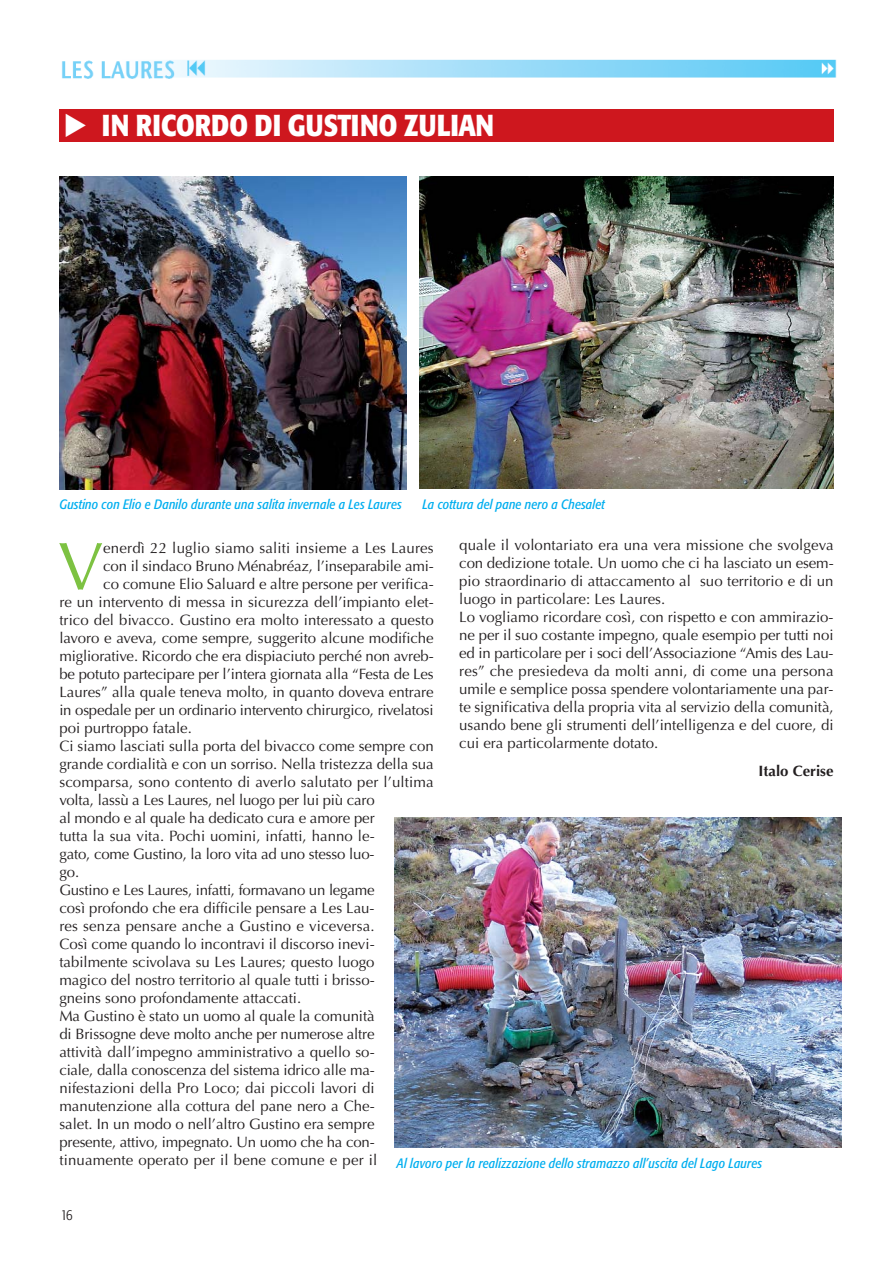
<style>
.page{position:relative;width:893px;height:1263px;background:#fff}
.page>*{position:absolute;margin:0;border:0;box-sizing:border-box;transform-origin:0 0}
.t1{font:67.8px "Optima";color:#7dc242}
.t2{font:700 30px "Formata";letter-spacing:.005em;color:#fff;scale:.85 1}
.t3{font:15px/18px "Optima";color:#231f20}
.t4{font:700 15px "Optima";color:#231f20}
.t5{font:300 condensed 15px "Formata";color:#231f20}
.t6{font:italic condensed 13.5px "Formata";letter-spacing:.01em;color:#00aeef}
</style>
<div class="page">
<img style="left:62px;top:59px;width:775px;height:20px">
<img style="left:59px;top:176px;width:347px;height:314px">
<img style="left:419px;top:176px;width:414px;height:312px">
<div style="left:59px;top:109px;width:774px;height:33px;background:#ce171e"></div>
<img style="left:394px;top:818px;width:447px;height:329px">
<h2 class="t2" style="left:102px;top:112px;width:463px">IN RICORDO DI GUSTINO ZULIAN</h2>
<p class="t6" style="left:59px;top:498px;width:344px">Gustino con Elio e Danilo durante una salita invernale a Les Laures</p>
<p class="t6" style="left:422px;top:498px;width:184px">La cottura del pane nero a Chesalet</p>
<p class="t3" style="left:459px;top:537px;width:376px">quale il volontariato era una vera missione che svolgeva con dedizione totale. Un uomo che ci ha lasciato un esem&shy;pio straordinario di attaccamento al suo territorio e di un luogo in particolare: Les Laures.<br>Lo vogliamo ricordare così, con rispetto e con ammirazio&shy;ne per il suo costante impegno, quale esempio per tutti noi ed in particolare per i soci dell’Associazione “Amis des Lau&shy;res” che presiedeva da molti anni, di come una persona umile e semplice possa spendere volontariamente una par&shy;te significativa della propria vita al servizio della comunità, usando bene gli strumenti dell’intelligenza e del cuore, di cui era particolarmente dotato.</p>
<p class="t4" style="left:758px;top:765px;width:76px">Italo Cerise</p>
<h1 class="t1" style="left:58px;top:538px;width:47px">V</h1>
<p class="t3" style="left:103px;top:541px;width:332px">enerdì 22 luglio siamo saliti insieme a Les Laures</p>
<p class="t3" style="left:103px;top:559px;width:332px">con il sindaco Bruno Ménabréaz, l’inseparabile ami-</p>
<p class="t3" style="left:103px;top:577px;width:332px">co comune Elio Saluard e altre persone per verifica-</p>
<p class="t3" style="left:59px;top:595px;width:376px">re un intervento di messa in sicurezza dell’impianto elet-</p>
<p class="t3" style="left:59px;top:613px;width:376px">trico del bivacco. Gustino era molto interessato a questo</p>
<p class="t3" style="left:59px;top:631px;width:376px">lavoro e aveva, come sempre, suggerito alcune modifiche</p>
<p class="t3" style="left:59px;top:649px;width:376px">migliorative. Ricordo che era dispiaciuto perché non avreb-</p>
<p class="t3" style="left:59px;top:667px;width:376px">be potuto partecipare per l’intera giornata alla “Festa de Les</p>
<p class="t3" style="left:59px;top:685px;width:376px">Laures” alla quale teneva molto, in quanto doveva entrare</p>
<p class="t3" style="left:59px;top:703px;width:376px">in ospedale per un ordinario intervento chirurgico, rivelatosi</p>
<p class="t3" style="left:59px;top:721px;width:134px">poi purtroppo fatale.</p>
<p class="t3" style="left:59px;top:739px;width:376px">Ci siamo lasciati sulla porta del bivacco come sempre con</p>
<p class="t3" style="left:59px;top:757px;width:376px">grande cordialità e con un sorriso. Nella tristezza della sua</p>
<p class="t3" style="left:59px;top:775px;width:376px">scomparsa, sono contento di averlo salutato per l’ultima</p>
<p class="t3" style="left:59px;top:793px;width:317px">volta, lassù a Les Laures, nel luogo per lui più caro</p>
<p class="t3" style="left:59px;top:811px;width:317px">al mondo e al quale ha dedicato cura e amore per</p>
<p class="t3" style="left:59px;top:829px;width:317px">tutta la sua vita. Pochi uomini, infatti, hanno le-</p>
<p class="t3" style="left:59px;top:847px;width:317px">gato, come Gustino, la loro vita ad uno stesso luo-</p>
<p class="t3" style="left:59px;top:865px;width:22px">go.</p>
<p class="t3" style="left:59px;top:883px;width:317px">Gustino e Les Laures, infatti, formavano un legame</p>
<p class="t3" style="left:59px;top:901px;width:317px">così profondo che era difficile pensare a Les Lau-</p>
<p class="t3" style="left:59px;top:919px;width:317px">res senza pensare anche a Gustino e viceversa.</p>
<p class="t3" style="left:59px;top:937px;width:317px">Così come quando lo incontravi il discorso inevi-</p>
<p class="t3" style="left:59px;top:955px;width:317px">tabilmente scivolava su Les Laures; questo luogo</p>
<p class="t3" style="left:59px;top:973px;width:317px">magico del nostro territorio al quale tutti i brisso-</p>
<p class="t3" style="left:59px;top:991px;width:243px">gneins sono profondamente attaccati.</p>
<p class="t3" style="left:59px;top:1009px;width:317px">Ma Gustino è stato un uomo al quale la comunità</p>
<p class="t3" style="left:59px;top:1027px;width:317px">di Brissogne deve molto anche per numerose altre</p>
<p class="t3" style="left:59px;top:1045px;width:317px">attività dall’impegno amministrativo a quello so-</p>
<p class="t3" style="left:59px;top:1063px;width:317px">ciale, dalla conoscenza del sistema idrico alle ma-</p>
<p class="t3" style="left:59px;top:1081px;width:317px">nifestazioni della Pro Loco; dai piccoli lavori di</p>
<p class="t3" style="left:59px;top:1099px;width:317px">manutenzione alla cottura del pane nero a Che-</p>
<p class="t3" style="left:59px;top:1117px;width:317px">salet. In un modo o nell’altro Gustino era sempre</p>
<p class="t3" style="left:59px;top:1135px;width:317px">presente, attivo, impegnato. Un uomo che ha con-</p>
<p class="t3" style="left:59px;top:1153px;width:319px">tinuamente operato per il bene comune e per il</p>
<p class="t6" style="left:397px;top:1157px;width:367px">Al lavoro per la realizzazione dello stramazzo all’uscita del Lago Laures</p>
<p class="t5" style="left:61px;top:1208px;width:13px">16</p>
</div>
